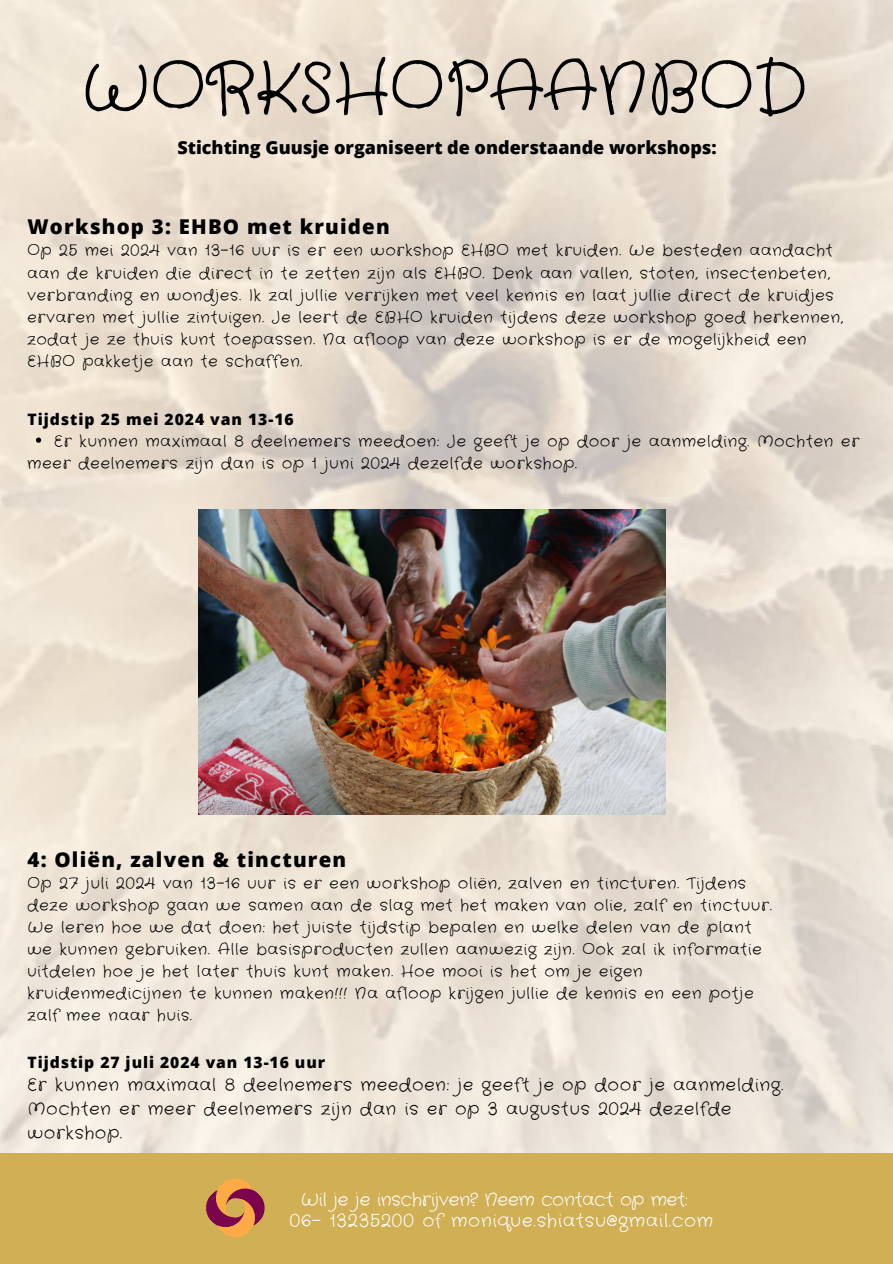
<style>
.page{position:relative;width:893px;height:1264px;background:#fff}
.page>*{position:absolute;margin:0;border:0;box-sizing:border-box;transform-origin:0 0}
.t1{font:69.6px "Crafty Girls";color:#000}
.t2{font:800 20.4px "Open Sans";letter-spacing:.06em;color:#000}
.t3{font:800 18px "Open Sans";color:#000}
.t4{font:18px "Crafty Girls";letter-spacing:.06em;color:#fff}
.t5{font:18px "Crafty Girls";color:#fff}
.t6{font:17.25px "Crafty Girls";letter-spacing:.06em;color:#000}
.t7{font:15.75px "Crafty Girls";letter-spacing:.06em;color:#000}
.t8{font:800 15.75px "Open Sans";letter-spacing:.06em;color:#000}
.t9{font:15.6px "Crafty Girls";letter-spacing:.06em;color:#000}
</style>
<div class="page">
<div style="left:0;top:1153px;width:892px;height:110px;background:#d1af55"></div>
<img style="left:0;top:0;width:892px;height:1152px">
<svg style="left:206px;top:1178px;width:59px;height:59px"></svg>
<svg style="left:36px;top:437px;width:5px;height:6px"></svg>
<img style="left:198px;top:509px;width:467px;height:305px">
<p class="t1" style="left:80px;top:41px;width:728px">WORKSHOPAANBOD</p>
<p class="t3" style="left:177px;top:135px;width:540px">Stichting Guusje organiseert de onderstaande workshops:</p>
<p class="t2" style="left:27px;top:213px;width:364px">Workshop 3: EHBO met kruiden</p>
<p class="t9" style="left:27px;top:240px;width:806px">Op 25 mei 2024 van 13-16 uur is er een workshop EHBO met kruiden. We besteden aandacht</p>
<p class="t9" style="left:27px;top:262px;width:804px">aan de kruiden die direct in te zetten zijn als EHBO. Denk aan vallen, stoten, insectenbeten,</p>
<p class="t9" style="left:27px;top:284px;width:807px">verbranding en wondjes. Ik zal jullie verrijken met veel kennis en laat jullie direct de kruidjes</p>
<p class="t9" style="left:27px;top:306px;width:817px">ervaren met jullie zintuigen. Je leert de EBHO kruiden tijdens deze workshop goed herkennen,</p>
<p class="t9" style="left:27px;top:328px;width:780px">zodat je ze thuis kunt toepassen. Na afloop van deze workshop is er de mogelijkheid een</p>
<p class="t9" style="left:27px;top:351px;width:276px">EHBO pakketje aan te schaffen.</p>
<p class="t8" style="left:27px;top:408px;width:268px">Tijdstip 25 mei 2024 van 13-16</p>
<p class="t7" style="left:54px;top:430px;width:806px">Er kunnen maximaal 8 deelnemers meedoen: Je geeft je op door je aanmelding. Mochten er</p>
<p class="t7" style="left:27px;top:452px;width:550px">meer deelnemers zijn dan is op 1 juni 2024 dezelfde workshop.</p>
<p class="t2" style="left:27px;top:845px;width:320px">4: Oliën, zalven &amp; tincturen</p>
<p class="t7" style="left:27px;top:872px;width:720px">Op 27 juli 2024 van 13-16 uur is er een workshop oliën, zalven en tincturen. Tijdens</p>
<p class="t7" style="left:27px;top:894px;width:745px">deze workshop gaan we samen aan de slag met het maken van olie, zalf en tinctuur.</p>
<p class="t7" style="left:27px;top:916px;width:725px">We leren hoe we dat doen: het juiste tijdstip bepalen en welke delen van de plant</p>
<p class="t7" style="left:27px;top:938px;width:735px">we kunnen gebruiken. Alle basisproducten zullen aanwezig zijn. Ook zal ik informatie</p>
<p class="t7" style="left:27px;top:960px;width:616px">uitdelen hoe je het later thuis kunt maken. Hoe mooi is het om je eigen</p>
<p class="t7" style="left:27px;top:982px;width:727px">kruidenmedicijnen te kunnen maken!!! Na afloop krijgen jullie de kennis en een potje</p>
<p class="t7" style="left:27px;top:1005px;width:166px">zalf mee naar huis.</p>
<p class="t8" style="left:27px;top:1050px;width:299px">Tijdstip 27 juli 2024 van 13-16 uur</p>
<p class="t6" style="left:27px;top:1072px;width:757px">Er kunnen maximaal 8 deelnemers meedoen: je geeft je op door je aanmelding.</p>
<p class="t6" style="left:27px;top:1097px;width:705px">Mochten er meer deelnemers zijn dan is er op 3 augustus 2024 dezelfde</p>
<p class="t6" style="left:27px;top:1121px;width:96px">workshop.</p>
<p class="t5" style="left:301px;top:1187px;width:388px">Wil je je inschrijven? Neem contact op met:</p>
<p class="t4" style="left:290px;top:1208px;width:425px">06- 13235200 of monique.shiatsu@gmail.com</p>
</div>
